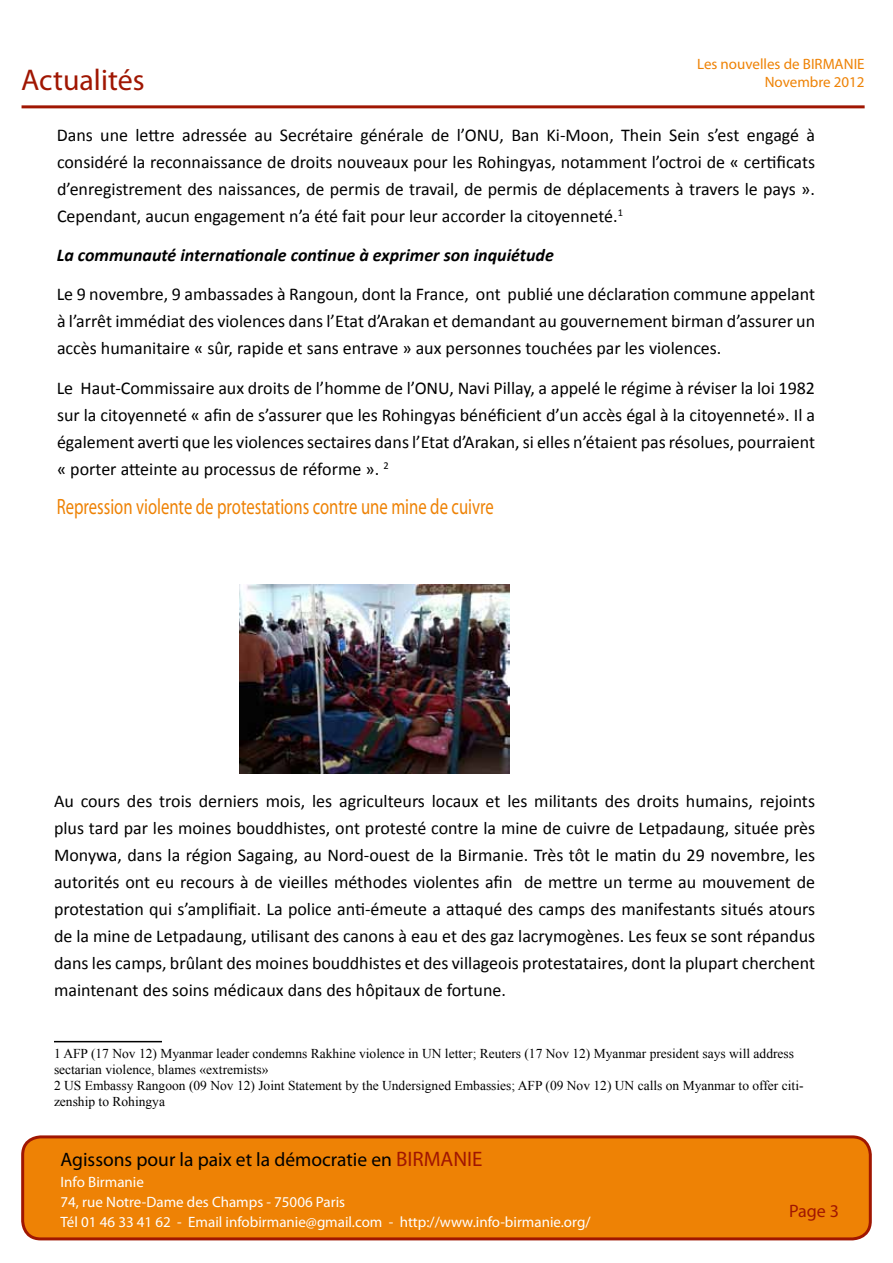
<style>
.page{position:relative;width:893px;height:1263px;background:#fff}
.page>*{position:absolute;margin:0;border:0;box-sizing:border-box;transform-origin:0 0}
.t1{font:30px "Myriad Pro";letter-spacing:-.005em;color:#a01602}
.t2{font:22.2px "Myriad Pro";color:#ee8205;scale:.75 1}
.t3{font:19.5px "Myriad Pro";color:#000}
.t4{font:18px/27px "Calibri";color:#000;text-align:justify}
.t5{font:italic 700 18px "Calibri";color:#000}
.t6{font:18px "Myriad Pro";color:#a01602}
.t7{font:15px/20px "Myriad Pro";color:#fff}
.t8{font:15px/18px "Myriad Pro";color:#ee8205;text-align:right}
.t9{font:13.5px/16.2px "Times New Roman";color:#000}
.s1{font-size:21px;color:#a01602}
</style>
<div class="page">
<hr style="left:22px;top:105px;width:843px;height:3px;background:#a01602">
<div style="left:23px;top:1137px;width:847px;height:102px;background:#ee8205;border-radius:18px"></div>
<div style="left:21px;top:1135px;width:851px;height:105px;border:3px solid #a01602;border-radius:18px"></div>
<hr style="left:54px;top:1041px;width:108px;height:1px;background:#000">
<img style="left:239px;top:584px;width:270px;height:189px">
<p class="t8" style="left:697px;top:55px;width:169px">Les nouvelles de BIRMANIE<br>Novembre 2012</p>
<h1 class="t1" style="left:21px;top:62px;width:125px">Actualités</h1>
<p class="t4" style="left:57px;top:122px;width:760px">Dans une lettre adressée au Secrétaire générale de l’ONU, Ban Ki-Moon, Thein Sein s’est engagé à considéré la reconnaissance de droits nouveaux pour les Rohingyas, notamment l’octroi de « certificats d’enregistrement des naissances, de permis de travail, de permis de déplacements à travers le pays ».<br>Cependant, aucun engagement n’a été fait pour leur accorder la citoyenneté.<sup>1</sup></p>
<p class="t5" style="left:57px;top:244px;width:499px">La communauté internationale continue à exprimer son inquiétude</p>
<p class="t4" style="left:57px;top:281px;width:760px">Le 9 novembre, 9 ambassades à Rangoun, dont la France, ont publié une déclaration commune appelant à l’arrêt immédiat des violences dans l’Etat d’Arakan et demandant au gouvernement birman d’assurer un accès humanitaire « sûr, rapide et sans entrave » aux personnes touchées par les violences.</p>
<p class="t4" style="left:57px;top:374px;width:760px">Le Haut-Commissaire aux droits de l’homme de l’ONU, Navi Pillay, a appelé le régime à réviser la loi 1982 sur la citoyenneté « afin de s’assurer que les Rohingyas bénéficient d’un accès égal à la citoyenneté». Il a également averti que les violences sectaires dans l’Etat d’Arakan, si elles n’étaient pas résolues, pourraient « porter atteinte au processus de réforme ». <sup>2</sup></p>
<p class="t2" style="left:57px;top:493px;width:584px">Repression violente de protestations contre une mine de cuivre</p>
<p class="t4" style="left:54px;top:788px;width:763px">Au cours des trois derniers mois, les agriculteurs locaux et les militants des droits humains, rejoints plus tard par les moines bouddhistes, ont protesté contre la mine de cuivre de Letpadaung, située près Monywa, dans la région Sagaing, au Nord-ouest de la Birmanie. Très tôt le matin du 29 novembre, les autorités ont eu recours à de vieilles méthodes violentes afin de mettre un terme au mouvement de protestation qui s’amplifiait. La police anti-émeute a attaqué des camps des manifestants situés atours de la mine de Letpadaung, utilisant des canons à eau et des gaz lacrymogènes. Les feux se sont répandus dans les camps, brûlant des moines bouddhistes et des villageois protestataires, dont la plupart cherchent maintenant des soins médicaux dans des hôpitaux de fortune.</p>
<p class="t9" style="left:54px;top:1045px;width:751px">1 AFP (17 Nov 12) Myanmar leader condemns Rakhine violence in UN letter; Reuters (17 Nov 12) Myanmar president says will address sectarian violence, blames «extremists»<br>2 US Embassy Rangoon (09 Nov 12) Joint Statement by the Undersigned Embassies; AFP (09 Nov 12) UN calls on Myanmar to offer citi&shy;zenship to Rohingya</p>
<p class="t3" style="left:61px;top:1147px;width:423px">Agissons pour la paix et la démocratie en <span class="s1">BIRMANIE</span></p>
<p class="t7" style="left:61px;top:1172px;width:531px">Info Birmanie<br>74, rue Notre-Dame des Champs - 75006 Paris<br>Tél 01 46 33 41 62 - Email infobirmanie@gmail.com - http://www.info-birmanie.org/</p>
<p class="t6" style="left:789px;top:1199px;width:51px">Page 3</p>
</div>
